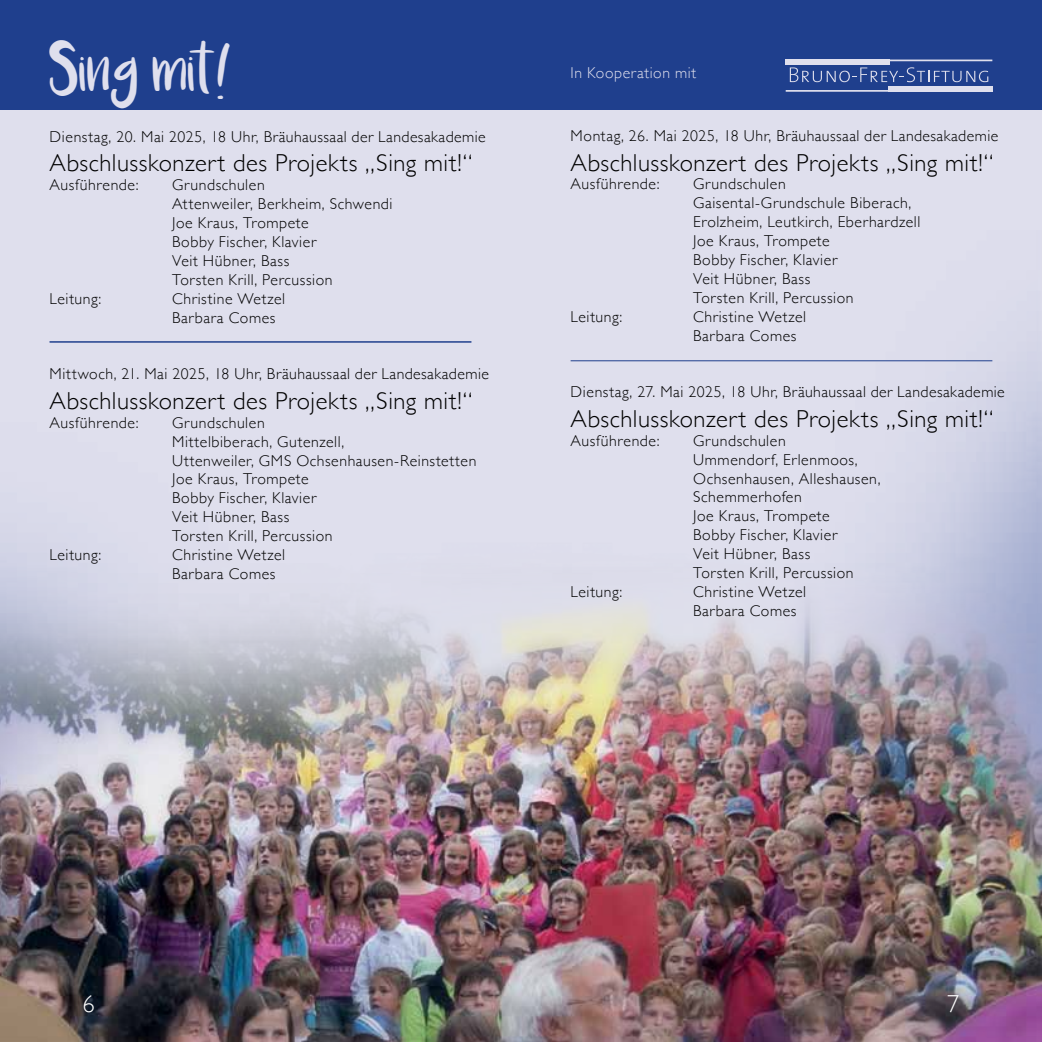
<style>
.page{position:relative;width:1042px;height:1042px;background:#dfdfed}
.page>*{position:absolute;margin:0;border:0;box-sizing:border-box;transform-origin:0 0}
.t1{font:33.25px "Luna";color:#dfdfed}
.t2{font:300 24.5px "Gill Sans";letter-spacing:.02em;color:#000}
.t3{font:300 24.5px "Gill Sans";color:#fff}
.t4{font:300 15.75px/18.9px "Gill Sans";letter-spacing:.035em;color:#000}
.t5{font:300 15.75px "Gill Sans";letter-spacing:.035em;color:#dfdfed}
.s1{font-size:41.48px}
</style>
<div class="page">
<img style="left:0;top:341px;width:1042px;height:701px">
<div style="left:0;top:0;width:1042px;height:109px;background:#1f3f8d"></div>
<svg style="left:790px;top:67px;width:198px;height:15px"></svg>
<div style="left:786px;top:60px;width:104px;height:5px;background:#dfdfed"></div>
<div style="left:888px;top:86px;width:104px;height:5px;background:#dfdfed"></div>
<hr style="left:786px;top:60px;width:206px;height:1px;background:#dfdfed">
<hr style="left:786px;top:90px;width:206px;height:2px;background:#dfdfed">
<hr style="left:50px;top:341px;width:421px;height:1px;background:#1f3f8d">
<hr style="left:570px;top:360px;width:422px;height:1px;background:#1f3f8d">
<h1 class="t1" style="left:50px;top:60px;width:184px"><span class="s1">S</span>ing mit<span class="s1">!</span></h1>
<p class="t4" style="left:50px;top:127px;width:437px">Dienstag, 20. Mai 2025, 18 Uhr, Bräuhaussaal der Landesakademie</p>
<h2 class="t2" style="left:50px;top:144px;width:424px">Abschlusskonzert des Projekts „Sing mit!“</h2>
<p class="t4" style="left:50px;top:175px;width:90px">Ausführende:</p>
<p class="t4" style="left:172px;top:175px;width:222px">Grundschulen<br>Attenweiler, Berkheim, Schwendi<br>Joe Kraus, Trompete<br>Bobby Fischer, Klavier<br>Veit Hübner, Bass<br>Torsten Krill, Percussion</p>
<p class="t4" style="left:50px;top:288px;width:53px">Leitung:</p>
<p class="t4" style="left:172px;top:288px;width:115px">Christine Wetzel<br>Barbara Comes</p>
<p class="t4" style="left:50px;top:364px;width:441px">Mittwoch, 21. Mai 2025, 18 Uhr, Bräuhaussaal der Landesakademie</p>
<h2 class="t2" style="left:50px;top:381px;width:424px">Abschlusskonzert des Projekts „Sing mit!“</h2>
<p class="t4" style="left:50px;top:412px;width:90px">Ausführende:</p>
<p class="t4" style="left:172px;top:412px;width:306px">Grundschulen<br>Mittelbiberach, Gutenzell,<br>Uttenweiler, GMS Ochsenhausen-Reinstetten<br>Joe Kraus, Trompete<br>Bobby Fischer, Klavier<br>Veit Hübner, Bass<br>Torsten Krill, Percussion</p>
<p class="t4" style="left:50px;top:545px;width:53px">Leitung:</p>
<p class="t4" style="left:172px;top:545px;width:115px">Christine Wetzel<br>Barbara Comes</p>
<p class="t5" style="left:570px;top:60px;width:127px">In Kooperation mit</p>
<p class="t4" style="left:570px;top:126px;width:429px">Montag, 26. Mai 2025, 18 Uhr, Bräuhaussaal der Landesakademie</p>
<h2 class="t2" style="left:570px;top:143px;width:424px">Abschlusskonzert des Projekts „Sing mit!“</h2>
<p class="t4" style="left:570px;top:174px;width:90px">Ausführende:</p>
<p class="t4" style="left:693px;top:174px;width:229px">Grundschulen<br>Gaisental-Grundschule Biberach,<br>Erolzheim, Leutkirch, Eberhardzell<br>Joe Kraus, Trompete<br>Bobby Fischer, Klavier<br>Veit Hübner, Bass<br>Torsten Krill, Percussion</p>
<p class="t4" style="left:570px;top:306px;width:53px">Leitung:</p>
<p class="t4" style="left:693px;top:306px;width:115px">Christine Wetzel<br>Barbara Comes</p>
<p class="t4" style="left:570px;top:382px;width:436px">Dienstag, 27. Mai 2025, 18 Uhr, Bräuhaussaal der Landesakademie</p>
<h2 class="t2" style="left:570px;top:399px;width:424px">Abschlusskonzert des Projekts „Sing mit!“</h2>
<p class="t4" style="left:570px;top:430px;width:90px">Ausführende:</p>
<p class="t4" style="left:693px;top:430px;width:189px">Grundschulen<br>Ummendorf, Erlenmoos,<br>Ochsenhausen, Alleshausen,<br>Schemmerhofen<br>Joe Kraus, Trompete<br>Bobby Fischer, Klavier<br>Veit Hübner, Bass<br>Torsten Krill, Percussion</p>
<p class="t4" style="left:570px;top:581px;width:53px">Leitung:</p>
<p class="t4" style="left:693px;top:581px;width:115px">Christine Wetzel<br>Barbara Comes</p>
<h2 class="t3" style="left:83px;top:984px;width:14px">6</h2>
<h2 class="t3" style="left:947px;top:984px;width:14px">7</h2>
</div>
